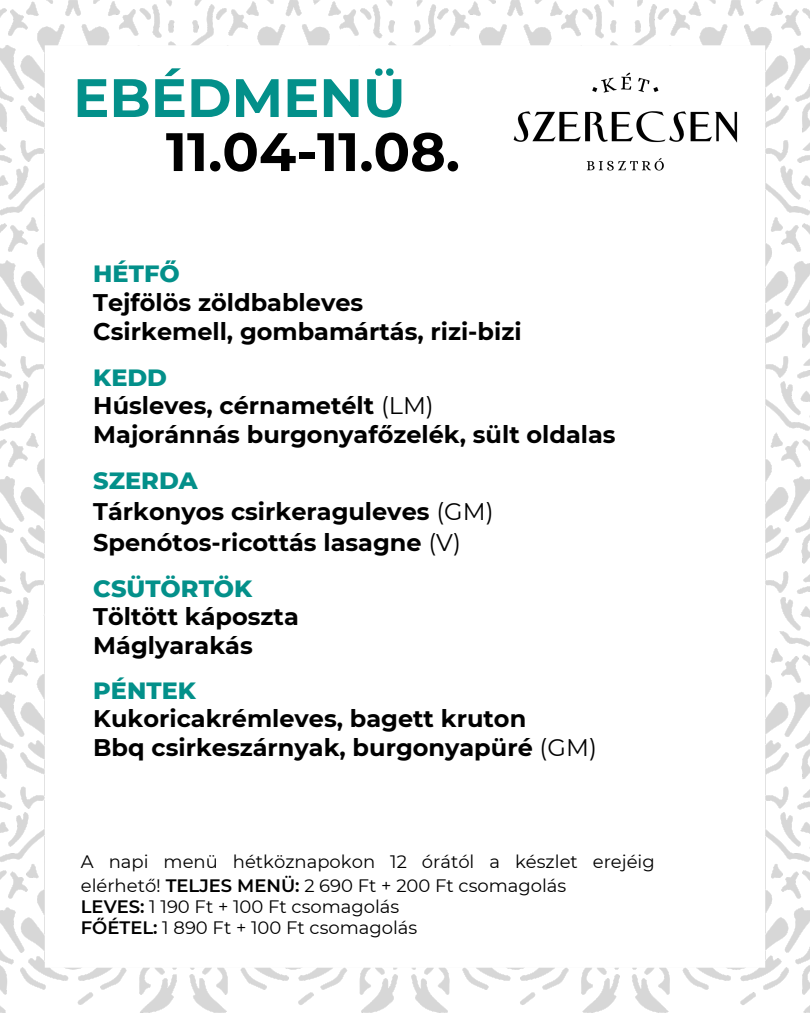
<style>
.page{position:relative;width:810px;height:1013px;background:#fff}
.page>*{position:absolute;margin:0;border:0;box-sizing:border-box;transform-origin:0 0}
.t1{font:700 54px/54px "Montserrat";color:#000}
.t2{font:700 24px/28.5px "Montserrat";color:#000}
.t3{font:18px/24.8px "Montserrat";color:#000}
.s1{color:#03908a}
.s2{font-weight:800;color:#03908a}
.s3{font-weight:400}
.s4{font-weight:600}
</style>
<div class="page">
<img style="left:0;top:0;width:810px;height:1012px">
<h1 class="t1" style="left:166px;top:71px;width:296px;text-indent:-93px"><span class="s1">EBÉDMENÜ<br></span>11.04-11.08.</h1>
<h2 class="t2" style="left:93px;top:258px;width:430px;line-height:29.2px"><span class="s2">HÉTFŐ<br></span>Tejfölös zöldbableves<br>Csirkemell, gombamártás, rizi-bizi</h2>
<h3 class="t2" style="left:93px;top:363px;width:524px"><span class="s2">KEDD<br></span>Húsleves, cérnametélt <span class="s3">(LM)<br></span>Majoránnás burgonyafőzelék, sült oldalas</h3>
<h3 class="t2" style="left:93px;top:465px;width:402px;line-height:30.8px"><span class="s2">SZERDA<br></span>Tárkonyos csirkeraguleves <span class="s3">(GM)<br></span>Spenótos-ricottás lasagne <span class="s3">(V)</span></h3>
<h2 class="t2" style="left:93px;top:574px;width:207px"><span class="s2">CSÜTÖRTÖK<br></span>Töltött káposzta<br>Máglyarakás</h2>
<h3 class="t2" style="left:93px;top:676px;width:505px"><span class="s2">PÉNTEK<br></span>Kukoricakrémleves, bagett kruton<br>Bbq csirkeszárnyak, burgonyapüré <span class="s3">(GM)</span></h3>
<p class="t3" style="left:81px;top:848px;width:575px">A napi menü hétköznapokon 12 órától a készlet erejéig elérhető! <span class="s4">TELJES MENÜ:</span> 2 690 Ft + 200 Ft csomagolás</p>
<p class="t3" style="left:81px;top:894px;width:320px"><span class="s4">LEVES:</span> 1 190 Ft + 100 Ft csomagolás</p>
<p class="t3" style="left:81px;top:915px;width:338px"><span class="s4">FŐÉTEL:</span> 1 890 Ft + 100 Ft csomagolás</p>
</div>
